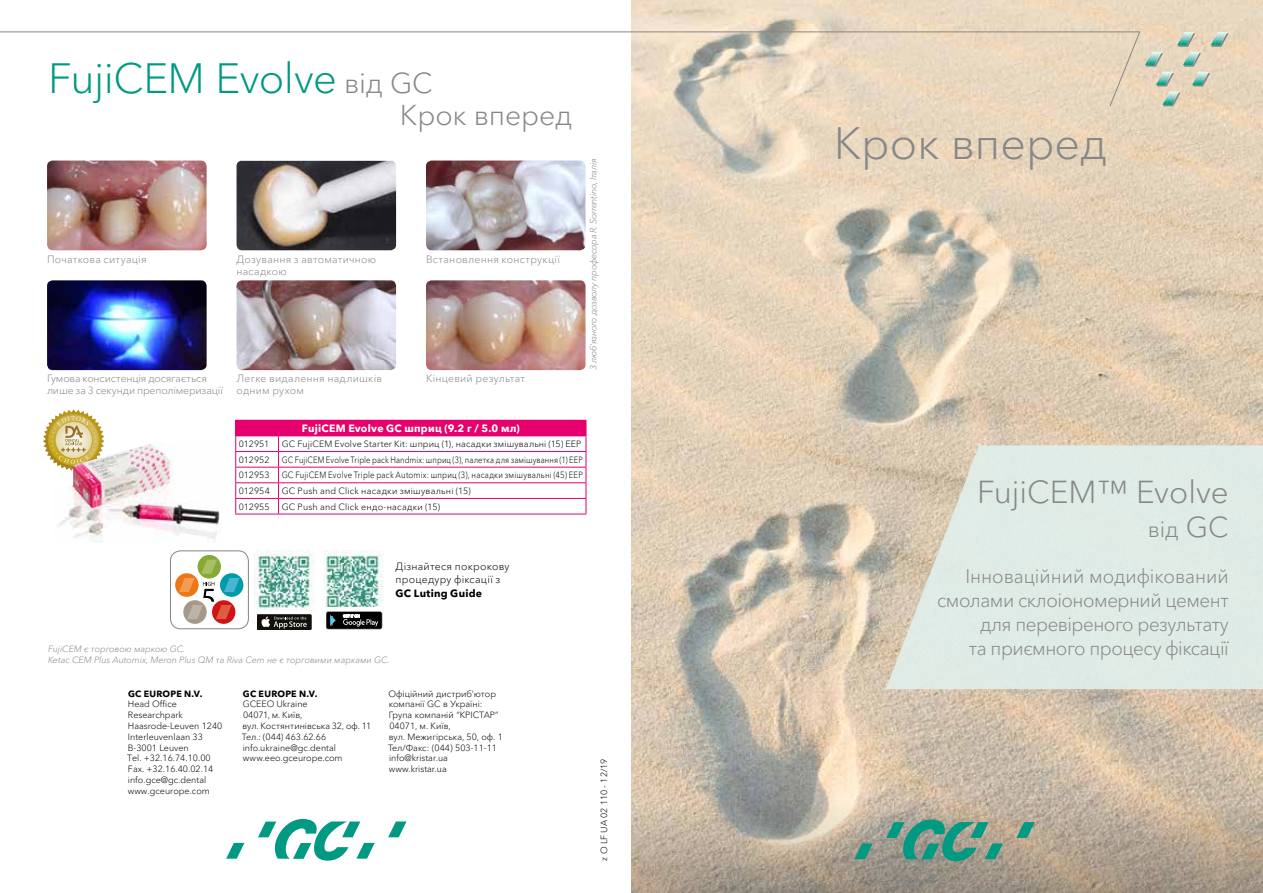
<style>
.page{position:relative;width:1263px;height:893px;background:#fff}
.page>*{position:absolute;margin:0;border:0;box-sizing:border-box;transform-origin:0 0}
.t1{font:300 45px "Avenir Next Cyr";color:#878787}
.t2{font:300 42px "Avenir Next Cyr";letter-spacing:-.015em;color:#009982}
.t3{font:300 31.5px "Avenir Next Cyr";color:#878787}
.t4{font:300 28.5px "Avenir Next Cyr";letter-spacing:-.005em;color:#878787}
.t5{font:300 22.5px "Avenir Next Cyr";color:#878787}
.t6{font:300 19.5px/24px "Avenir Next Cyr";letter-spacing:-.025em;color:#878787;text-align:right}
.t7{font:300 10.5px/12px "Avenir Next Cyr";letter-spacing:.015em;color:#878787}
.t8{font:300 10.5px/12px "Avenir Next Cyr";letter-spacing:-.015em;color:#878787}
.t9{font:300 10.5px/13.5px "Avenir Next Cyr";letter-spacing:.02em;color:#000}
.t10{font:700 10.5px "Avenir Next Cyr";letter-spacing:.025em;color:#fff}
.t11{font:700 10.5px "Avenir Next Cyr";letter-spacing:.025em;color:#000}
.t12{font:300 9px/10.8px "Avenir Next Cyr";color:#000}
.t13{font:italic 300 9px/10.5px "Avenir Next Cyr";color:#878787}
.t14{font:300 9px "Avenir Next Cyr";color:#000;scale:.85 1}
.t15{font:300 9px "Avenir Next Cyr";letter-spacing:.025em;color:#000;scale:.87 1}
.t16{font:300 9px "Avenir Next Cyr";letter-spacing:.025em;color:#000}
.t17{font:italic 300 9px "Avenir Next Cyr";letter-spacing:-.025em;color:#878787}
.t18{font:700 9px "Avenir Next Cyr";letter-spacing:.025em;color:#000}
.s1{font-size:28.5px;color:#878787}
.s2{font-size:28.5px}
</style>
<div class="page">
<img style="left:631px;top:0;width:632px;height:893px">
<svg style="left:886px;top:445px;width:377px;height:190px;background:#dde5dd"></svg>
<svg style="left:388px;top:821px;width:18px;height:16px"></svg>
<svg style="left:258px;top:819px;width:117px;height:42px"></svg>
<svg style="left:226px;top:843px;width:18px;height:16px"></svg>
<svg style="left:632px;top:635px;width:631px;height:258px;background:#c6bbaa"></svg>
<svg style="left:1016px;top:822px;width:19px;height:16px"></svg>
<svg style="left:886px;top:819px;width:117px;height:42px;background:#669c8a"></svg>
<svg style="left:854px;top:843px;width:19px;height:16px"></svg>
<img style="left:47px;top:161px;width:160px;height:89px">
<img style="left:426px;top:161px;width:159px;height:89px">
<img style="left:47px;top:280px;width:160px;height:90px">
<img style="left:237px;top:280px;width:159px;height:90px">
<img style="left:426px;top:280px;width:159px;height:90px">
<img style="left:323px;top:550px;width:60px;height:56px">
<svg style="left:326px;top:612px;width:56px;height:17px"></svg>
<div style="left:170px;top:551px;width:79px;height:78px;border:1px solid #868487;border-radius:10px"></div>
<svg style="left:198px;top:555px;width:23px;height:24px"></svg>
<div style="left:175px;top:573px;width:24px;height:24px;background:#ee7617;border-radius:50%"></div>
<div style="left:212px;top:600px;width:23px;height:24px;background:#d01416;border-radius:50%"></div>
<div style="left:220px;top:573px;width:23px;height:24px;background:#009ba8;border-radius:50%"></div>
<div style="left:183px;top:600px;width:24px;height:24px;background:#a6998a;border-radius:50%"></div>
<svg style="left:179px;top:560px;width:61px;height:59px"></svg>
<img style="left:255px;top:550px;width:60px;height:61px">
<img style="left:237px;top:161px;width:159px;height:89px">
<svg style="left:1178px;top:33px;width:17px;height:14px"></svg>
<svg style="left:1146px;top:53px;width:17px;height:14px"></svg>
<svg style="left:1157px;top:73px;width:17px;height:13px"></svg>
<svg style="left:1211px;top:33px;width:17px;height:14px"></svg>
<svg style="left:1184px;top:53px;width:17px;height:14px"></svg>
<svg style="left:1193px;top:73px;width:17px;height:13px"></svg>
<svg style="left:1163px;top:93px;width:17px;height:13px"></svg>
<img style="left:1177px;top:32px;width:17px;height:13px">
<img style="left:1145px;top:52px;width:17px;height:13px">
<img style="left:1156px;top:72px;width:17px;height:13px">
<img style="left:1210px;top:32px;width:17px;height:13px">
<img style="left:1183px;top:52px;width:17px;height:13px">
<img style="left:1192px;top:72px;width:17px;height:13px">
<img style="left:1162px;top:91px;width:17px;height:14px">
<svg style="left:0;top:31px;width:1141px;height:76px"></svg>
<svg style="left:43px;top:409px;width:61px;height:51px"></svg>
<img style="left:53px;top:443px;width:167px;height:99px">
<svg style="left:258px;top:614px;width:54px;height:15px"></svg>
<div style="left:236px;top:420px;width:350px;height:16px;background:#e6006d"></div>
<hr style="left:235px;top:420px;width:44px;height:1px;background:#e6006d">
<hr style="left:235px;top:451px;width:44px;height:1px;background:#e6006d">
<hr style="left:279px;top:451px;width:307px;height:1px;background:#e6006d">
<hr style="left:235px;top:467px;width:44px;height:1px;background:#e6006d">
<hr style="left:279px;top:467px;width:307px;height:1px;background:#e6006d">
<hr style="left:235px;top:482px;width:44px;height:1px;background:#e6006d">
<hr style="left:279px;top:482px;width:307px;height:1px;background:#e6006d">
<hr style="left:235px;top:498px;width:44px;height:1px;background:#e6006d">
<svg style="left:235px;top:421px;width:1px;height:93px"></svg>
<hr style="left:279px;top:498px;width:307px;height:1px;background:#e6006d">
<svg style="left:278px;top:436px;width:1px;height:78px"></svg>
<svg style="left:586px;top:421px;width:1px;height:93px"></svg>
<hr style="left:235px;top:514px;width:44px;height:1px;background:#e6006d">
<hr style="left:279px;top:514px;width:307px;height:1px;background:#e6006d">
<h2 class="t2" style="left:48px;top:54px;width:386px">FujiCEM Evolve <span class="s1">від GC</span></h2>
<h3 class="t4" style="left:400px;top:98px;width:174px">Крок вперед</h3>
<p class="t7" style="left:47px;top:253px;width:101px">Початкова ситуація</p>
<p class="t7" style="left:237px;top:253px;width:141px">Дозування з автоматичною насадкою</p>
<p class="t7" style="left:426px;top:253px;width:136px">Встановлення конструкції</p>
<p class="t8" style="left:47px;top:373px;width:178px">Гумова консистенція досягається лише за 3 секунди преполімеризації</p>
<p class="t7" style="left:237px;top:373px;width:147px">Легке видалення надлишків одним рухом</p>
<p class="t7" style="left:426px;top:373px;width:101px">Кінцевий результат</p>
<p class="t10" style="left:302px;top:422px;width:219px">FujiCEM Evolve GC шприц (9.2 г / 5.0 мл)</p>
<p class="t17" style="left:588px;top:370px;width:213px;rotate:-90deg">З люб’язного дозволу професора R. Sorrentino, Італія</p>
<p class="t12" style="left:239px;top:439px;width:32px">012951</p>
<p class="t12" style="left:282px;top:439px;width:301px">GC FujiCEM Evolve Starter Kit: шприц (1), насадки змішувальні (15) EEP</p>
<p class="t12" style="left:239px;top:454px;width:32px">012952</p>
<p class="t14" style="left:282px;top:454px;width:356px">GC FujiCEM Evolve Triple pack Handmix: шприц (3), палетка для замішування (1) EEP</p>
<p class="t12" style="left:239px;top:470px;width:32px">012953</p>
<p class="t15" style="left:282px;top:470px;width:348px">GC FujiCEM Evolve Triple pack Automix: шприц (3), насадки змішувальні (45) EEP</p>
<p class="t12" style="left:239px;top:485px;width:33px">012954</p>
<p class="t16" style="left:282px;top:485px;width:191px">GC Push and Click насадки змішувальні (15)</p>
<p class="t12" style="left:239px;top:501px;width:32px">012955</p>
<p class="t16" style="left:282px;top:501px;width:160px">GC Push and Click ендо-насадки (15)</p>
<p class="t9" style="left:396px;top:559px;width:115px">Дізнайтеся покрокову процедуру фіксації з</p>
<p class="t11" style="left:396px;top:586px;width:88px">GC Luting Guide</p>
<p class="t13" style="left:48px;top:644px;width:343px">FujiCEM є торговою маркою GC.<br>Ketac CEM Plus Automix, Meron Plus QM та Riva Cem не є торговими марками GC.</p>
<p class="t18" style="left:128px;top:688px;width:76px">GC EUROPE N.V.</p>
<p class="t12" style="left:127px;top:699px;width:97px">Head Office<br>Researchpark<br>Haasrode-Leuven 1240<br>Interleuvenlaan 33<br>B-3001 Leuven<br>Tel. +32.16.74.10.00<br>Fax. +32.16.40.02.14 info.gce@gc.dental www.gceurope.com</p>
<p class="t18" style="left:243px;top:688px;width:76px">GC EUROPE N.V.</p>
<p class="t12" style="left:242px;top:699px;width:131px">GCEEO Ukraine<br>04071, м. Київ,<br>вул. Костянтинівська 32, оф. 11<br>Тел.: (044) 463.62.66 info.ukraine@gc.dental www.eeo.gceurope.com</p>
<p class="t12" style="left:388px;top:688px;width:116px">Офіційний дистриб’ютор компанії GC в Україні:<br>Група компаній “КРІСТАР”<br>04071, м. Київ,<br>вул. Межигірська, 50, оф. 1<br>Тел/Факс: (044) 503-11-11 info@kristar.ua www.kristar.ua</p>
<p class="t12" style="left:599px;top:861px;width:104px;rotate:-90deg">z O LF UA 02 110 - 12/19</p>
<h1 class="t1" style="left:834px;top:116px;width:275px">Крок вперед</h1>
<h3 class="t3" style="left:977px;top:473px;width:253px">FujiCEM™ Evolve</h3>
<h3 class="t5" style="left:1148px;top:515px;width:82px">від <span class="s2">GC</span></h3>
<h3 class="t6" style="left:937px;top:564px;width:293px">Інноваційний модифікований смолами склоіономерний цемент для перевіреного результату<br>та приємного процесу фіксації</h3>
</div>
